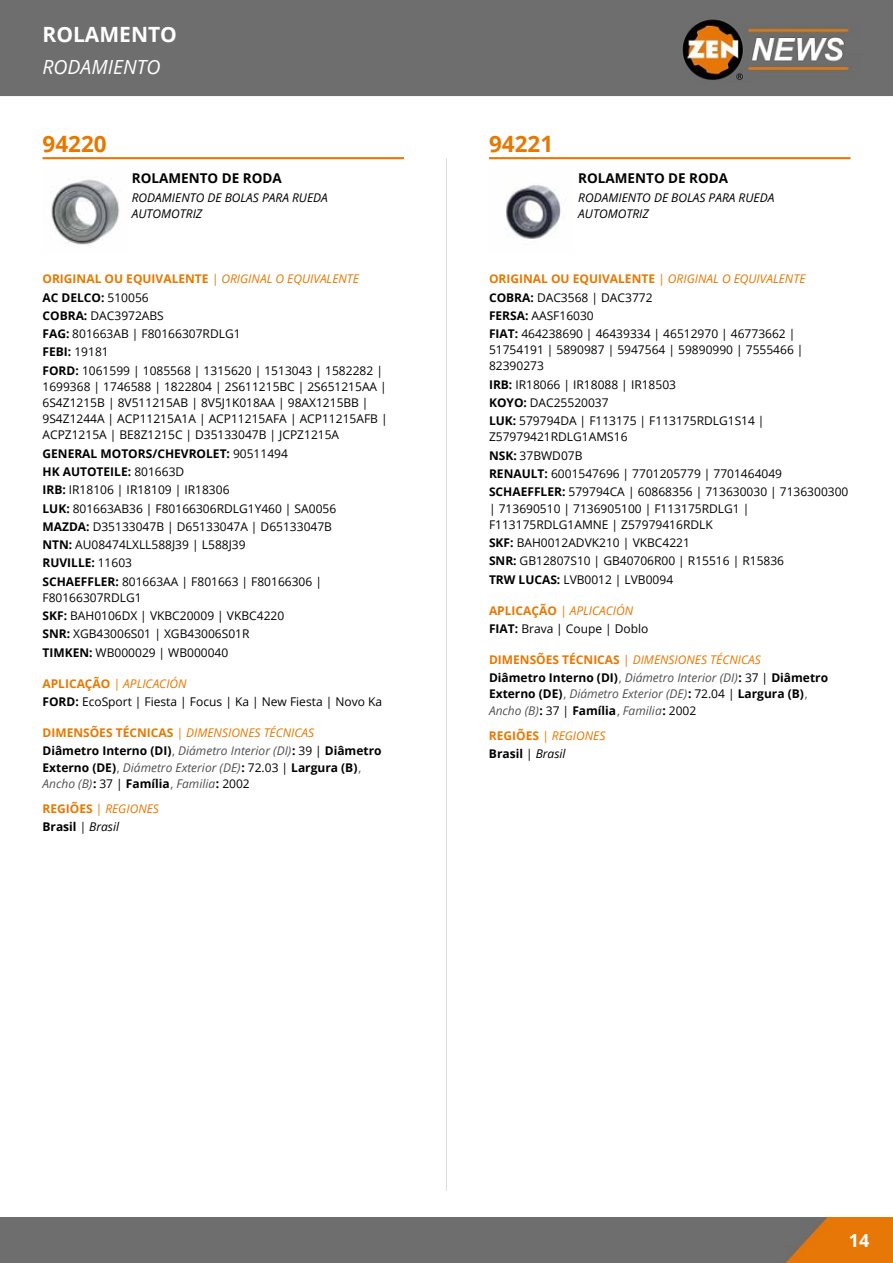
<style>
.page{position:relative;width:893px;height:1263px;background:#fff}
.page>*{position:absolute;margin:0;border:0;box-sizing:border-box;transform-origin:0 0}
.t1{font:700 22.5px "Open Sans";color:#e67800}
.t2{font:700 21px "Open Sans";color:#fff}
.t3{font:italic 19.5px "Open Sans";color:#fff}
.t4{font:700 18px "Open Sans";color:#fff}
.t5{font:700 13.5px "Open Sans";color:#000}
.t6{font:12px/18.3px "Open Sans";color:#000}
.t7{font:700 12px/18.3px "Open Sans";color:#000}
.t8{font:italic 12px/16.2px "Open Sans";color:#505050}
.t9{font:italic 12px/16.2px "Open Sans";color:#000}
.t10{font:italic 12px/18.3px "Open Sans";color:#e67800}
.s1{font-weight:700;color:#e67800}
.s2{font-style:italic;color:#e67800}
.s3{font-weight:700}
.s4{color:#e67800}
.s5{font-weight:400;font-style:italic;color:#e67800}
.s6{font-weight:400;color:#505050}
.s7{font-weight:400;font-style:italic;color:#505050}
.s8{font-weight:400}
.s9{font-weight:700;font-style:normal;color:#000}
.s10{font-style:normal}
.s11{font-style:normal;color:#000}
.s12{font-weight:700;font-style:normal}
.s13{color:#000}
</style>
<div class="page">
<div style="left:0;top:0;width:893px;height:96px;background:#6e6e6e"></div>
<img style="left:0;top:1217px;width:893px;height:46px">
<hr style="left:43px;top:157px;width:361px;height:2px;background:#e67800">
<img style="left:51px;top:179px;width:69px;height:66px">
<hr style="left:489px;top:157px;width:361px;height:2px;background:#e67800">
<img style="left:506px;top:185px;width:55px;height:57px">
<hr style="left:446px;top:158px;width:1px;height:1033px;background:#dcdcdc">
<h2 class="t2" style="left:43px;top:19px;width:136px">ROLAMENTO</h2>
<h3 class="t3" style="left:43px;top:54px;width:119px">RODAMIENTO</h3>
<h1 class="t1" style="left:43px;top:128px;width:66px">94220</h1>
<p class="t5" style="left:132px;top:168px;width:151px">ROLAMENTO DE RODA</p>
<p class="t9" style="left:132px;top:189px;width:198px">RODAMIENTO DE BOLAS PARA RUEDA<br>AUTOMOTRIZ</p>
<p class="t6" style="left:43px;top:269px;width:342px"><span class="s1">ORIGINAL OU EQUIVALENTE</span> <span class="s2">| ORIGINAL O EQUIVALENTE<br></span><span class="s3">AC DELCO:</span> 510056<br><span class="s3">COBRA:</span> DAC3972ABS<br><span class="s3">FAG:</span> 801663AB | F80166307RDLG1<br><span class="s3">FEBI:</span> 19181<br><span class="s3">FORD:</span> 1061599 | 1085568 | 1315620 | 1513043 | 1582282 |</p>
<p class="t6" style="left:43px;top:378px;width:347px;line-height:16.2px">1699368 | 1746588 | 1822804 | 2S611215BC | 2S651215AA | 6S4Z1215B | 8V511215AB | 8V5J1K018AA | 98AX1215BB | 9S4Z1244A | ACP11215A1A | ACP11215AFA | ACP11215AFB | ACPZ1215A | BE8Z1215C | D35133047B | JCPZ1215A</p>
<p class="t6" style="left:43px;top:444px;width:295px"><span class="s3">GENERAL MOTORS/CHEVROLET:</span> 90511494<br><span class="s3">HK AUTOTEILE:</span> 801663D<br><span class="s3">IRB:</span> IR18106 | IR18109 | IR18306<br><span class="s3">LUK:</span> 801663AB36 | F80166306RDLG1Y460 | SA0056<br><span class="s3">MAZDA:</span> D35133047B | D65133047A | D65133047B <span class="s3">NTN:</span> AU08474LXLL588J39 | L588J39<br><span class="s3">RUVILLE:</span> 11603<br><span class="s3">SCHAEFFLER:</span> 801663AA | F801663 | F80166306 |</p>
<p class="t6" style="left:42px;top:588px;width:243px">F80166307RDLG1<br><span class="s3">SKF:</span> BAH0106DX | VKBC20009 | VKBC4220<br><span class="s3">SNR:</span> XGB43006S01 | XGB43006S01R<br><span class="s3">TIMKEN:</span> WB000029 | WB000040</p>
<p class="t6" style="left:42px;top:674px;width:341px"><span class="s1">APLICAÇÃO</span> <span class="s2">| APLICACIÓN<br></span><span class="s3">FORD:</span> EcoSport | Fiesta | Focus | Ka | New Fiesta | Novo Ka</p>
<p class="t7" style="left:42px;top:723px;width:341px"><span class="s4">DIMENSÕES TÉCNICAS</span> <span class="s5">| DIMENSIONES TÉCNICAS<br></span>Diâmetro Interno (DI)<span class="s6">,</span> <span class="s7">Diámetro Interior (DI)</span>: <span class="s8">39 |</span> Diâmetro</p>
<p class="t8" style="left:42px;top:759px;width:320px"><span class="s9">Externo (DE)</span><span class="s10">,</span> Diámetro Exterior (DE)<span class="s9">:</span> <span class="s11">72.03 |</span> <span class="s9">Largura (B)</span><span class="s10">,<br></span>Ancho (B)<span class="s9">:</span> <span class="s11">37 |</span> <span class="s9">Família</span><span class="s10">,</span> Familia<span class="s9">:</span> <span class="s11">2002</span></p>
<p class="t10" style="left:42px;top:799px;width:118px"><span class="s12">REGIÕES</span> | REGIONES<br><span class="s9">Brasil</span> <span class="s13">| Brasil</span></p>
<h1 class="t1" style="left:489px;top:128px;width:66px">94221</h1>
<p class="t5" style="left:578px;top:168px;width:151px">ROLAMENTO DE RODA</p>
<p class="t9" style="left:578px;top:189px;width:198px">RODAMIENTO DE BOLAS PARA RUEDA<br>AUTOMOTRIZ</p>
<p class="t6" style="left:489px;top:269px;width:318px"><span class="s1">ORIGINAL OU EQUIVALENTE</span> <span class="s2">| ORIGINAL O EQUIVALENTE </span><span class="s3">COBRA:</span> DAC3568 | DAC3772<br><span class="s3">FERSA:</span> AASF16030<br><span class="s3">FIAT:</span> 464238690 | 46439334 | 46512970 | 46773662 |</p>
<p class="t6" style="left:489px;top:342px;width:316px;line-height:16.2px">51754191 | 5890987 | 5947564 | 59890990 | 7555466 |<br>82390273</p>
<p class="t6" style="left:489px;top:375px;width:277px"><span class="s3">IRB:</span> IR18066 | IR18088 | IR18503<br><span class="s3">KOYO:</span> DAC25520037<br><span class="s3">LUK:</span> 579794DA | F113175 | F113175RDLG1S14 |</p>
<p class="t6" style="left:489px;top:428px;width:361px">Z57979421RDLG1AMS16<br><span class="s3">NSK:</span> 37BWD07B<br><span class="s3">RENAULT:</span> 6001547696 | 7701205779 | 7701464049<br><span class="s3">SCHAEFFLER:</span> 579794CA | 60868356 | 713630030 | 7136300300</p>
<p class="t6" style="left:489px;top:500px;width:262px;line-height:16.2px">| 713690510 | 7136905100 | F113175RDLG1 |<br>F113175RDLG1AMNE | Z57979416RDLK</p>
<p class="t6" style="left:489px;top:533px;width:297px"><span class="s3">SKF:</span> BAH0012ADVK210 | VKBC4221<br><span class="s3">SNR:</span> GB12807S10 | GB40706R00 | R15516 | R15836<br><span class="s3">TRW LUCAS:</span> LVB0012 | LVB0094</p>
<p class="t6" style="left:489px;top:601px;width:161px"><span class="s1">APLICAÇÃO</span> <span class="s2">| APLICACIÓN<br></span><span class="s3">FIAT:</span> Brava | Coupe | Doblo</p>
<p class="t7" style="left:489px;top:650px;width:341px"><span class="s4">DIMENSÕES TÉCNICAS</span> <span class="s5">| DIMENSIONES TÉCNICAS<br></span>Diâmetro Interno (DI)<span class="s6">,</span> <span class="s7">Diámetro Interior (DI)</span>: <span class="s8">37 |</span> Diâmetro</p>
<p class="t8" style="left:489px;top:685px;width:320px"><span class="s9">Externo (DE)</span><span class="s10">,</span> Diámetro Exterior (DE)<span class="s9">:</span> <span class="s11">72.04 |</span> <span class="s9">Largura (B)</span><span class="s10">,<br></span>Ancho (B)<span class="s9">:</span> <span class="s11">37 |</span> <span class="s9">Família</span><span class="s10">,</span> Familia<span class="s9">:</span> <span class="s11">2002</span></p>
<p class="t10" style="left:489px;top:726px;width:118px"><span class="s12">REGIÕES</span> | REGIONES<br><span class="s9">Brasil</span> <span class="s13">| Brasil</span></p>
<h3 class="t4" style="left:849px;top:1228px;width:22px">14</h3>
</div>
